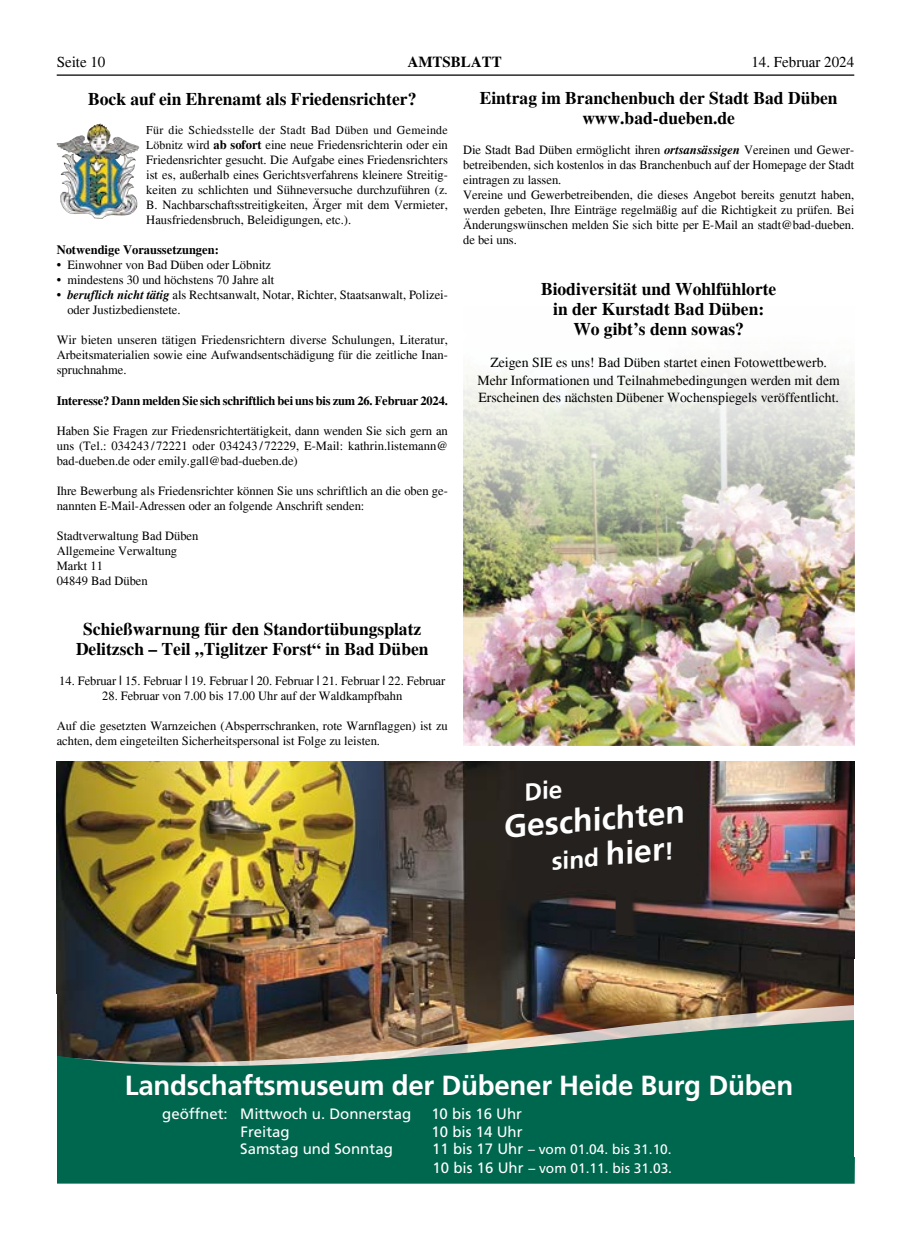
<style>
.page{position:relative;width:911px;height:1241px;background:#fff}
.page>*{position:absolute;margin:0;border:0;box-sizing:border-box;transform-origin:0 0}
.t1{font:700 32px "Frutiger LT Std";color:#fff}
.t2{font:700 27.62px "Frutiger LT Std";letter-spacing:-.01em;color:#fff}
.t3{font:700 24.5px "Frutiger LT Std";color:#fff}
.t4{font:700 17.5px/20px "Times";color:#000;text-align:center}
.t5{font:15px "Frutiger LT Std";color:#fff}
.t6{font:15px "Times";color:#000}
.t7{font:700 15px "Times";color:#000}
.t8{font:13.75px/17.5px "Times";color:#000;text-align:center}
.t9{font:13.75px/18.8px "Frutiger LT Std";color:#fff}
.t10{font:12.5px/15px "Times";color:#000}
.t11{font:700 12.5px "Times";letter-spacing:-.01em;color:#000}
.t12{font:11.88px "Times";letter-spacing:.025em;color:#000}
.s1{font-size:11.88px}
.s2{font-weight:700}
.s3{font-weight:700;font-style:italic}
.s4{font-family:"Frutiger LT Std";font-stretch:condensed}
.s5{font-size:32px}
.s6{font-size:15px}
</style>
<div class="page">
<img style="left:463px;top:365px;width:391px;height:380px">
<hr style="left:57px;top:74px;width:797px;height:2px;background:#000">
<img style="left:83px;top:123px;width:17px;height:20px">
<img style="left:57px;top:761px;width:797px;height:243px">
<img style="left:57px;top:1004px;width:797px;height:15px">
<svg style="left:57px;top:1019px;width:798px;height:164px;background:#166750"></svg>
<div style="left:615px;top:784px;width:24px;height:152px;background:#25211e"></div>
<div style="left:854px;top:959px;width:57px;height:197px;background:#fff"></div>
<svg style="left:526px;top:780px;width:35px;height:20px"></svg>
<p class="t6" style="left:57px;top:53px;width:50px">Seite 10</p>
<p class="t7" style="left:407px;top:52px;width:96px">AMTSBLATT</p>
<p class="t6" style="left:751px;top:53px;width:104px">14. Februar 2024</p>
<h3 class="t4" style="left:88px;top:89px;width:330px">Bock auf ein Ehrenamt als Friedensrichter?</h3>
<p class="t12" style="left:146px;top:123px;width:303px">Für die Schiedsstelle der Stadt Bad Düben und Gemeinde</p>
<p class="t10" style="left:146px;top:137px;width:303px;text-align:justify"><span class="s1">Löbnitz</span> wird <span class="s2">ab sofort</span> eine neue Friedensrichterin oder ein Friedensrichter gesucht. Die Aufgabe eines Friedensrichters ist es, außerhalb eines Gerichtsverfahrens kleinere Streitig&shy;keiten zu schlichten und Sühneversuche durchzuführen (z.<br>B. Nachbarschaftsstreitigkeiten, Ärger mit dem Vermieter, Hausfriedensbruch, Beleidigungen, etc.).</p>
<p class="t11" style="left:57px;top:242px;width:164px">Notwendige Voraussetzungen:</p>
<p class="t10" style="left:57px;top:257px;width:216px">• Einwohner von Bad Düben oder Löbnitz</p>
<p class="t10" style="left:57px;top:272px;width:219px">• mindestens 30 und höchstens 70 Jahre alt</p>
<p class="t10" style="left:67px;top:287px;width:382px;text-indent:-11px">• <span class="s3">beruflich nicht tätig</span> als Rechtsanwalt, Notar, Richter, Staatsanwalt, Polizei&shy;oder Justizbedienstete.</p>
<p class="t10" style="left:57px;top:332px;width:393px;text-align:justify">Wir bieten unseren tätigen Friedensrichtern diverse Schulungen, Literatur, Arbeitsmaterialien sowie eine Aufwandsentschädigung für die zeitliche Inan&shy;spruchnahme.</p>
<p class="t11" style="left:57px;top:392px;width:393px">Interesse? Dann melden Sie sich schriftlich bei uns bis zum 26. Februar 2024.</p>
<p class="t10" style="left:57px;top:422px;width:393px;text-align:justify">Haben Sie Fragen zur Friedensrichtertätigkeit, dann wenden Sie sich gern an uns (Tel.: 034243 / 72221 oder 034243 / 72229, E-Mail: kathrin.listemann@ bad-dueben.de oder emily.gall@bad-dueben.de)</p>
<p class="t10" style="left:57px;top:482px;width:393px">Ihre Bewerbung als Friedensrichter können Sie uns schriftlich an die oben ge&shy;nannten E-Mail-Adressen oder an folgende Anschrift senden:</p>
<p class="t10" style="left:57px;top:527px;width:143px">Stadtverwaltung Bad Düben<br>Allgemeine Verwaltung<br>Markt 11<br>04849 Bad Düben</p>
<h3 class="t4" style="left:76px;top:618px;width:354px">Schießwarnung für den Standortübungsplatz<br>Delitzsch – Teil „Tiglitzer Forst“ in Bad Düben</h3>
<p class="t10" style="left:59px;top:672px;width:387px">14. Februar <span class="s4">l</span> 15. Februar <span class="s4">l</span> 19. Februar <span class="s4">l</span> 20. Februar <span class="s4">l</span> 21. Februar <span class="s4">l</span> 22. Februar</p>
<p class="t10" style="left:102px;top:687px;width:301px">28. Februar von 7.00 bis 17.00 Uhr auf der Waldkampfbahn</p>
<p class="t10" style="left:57px;top:717px;width:393px">Auf die gesetzten Warnzeichen (Absperrschranken, rote Warnflaggen) ist zu achten, dem eingeteilten Sicherheitspersonal ist Folge zu leisten.</p>
<h3 class="t4" style="left:480px;top:88px;width:359px">Eintrag im Branchenbuch der Stadt Bad Düben www.bad-dueben.de</h3>
<p class="t10" style="left:463px;top:142px;width:393px">Die Stadt Bad Düben ermöglicht ihren <span class="s3">ortsansässigen</span> Vereinen und Gewer&shy;betreibenden, sich kostenlos in das Branchenbuch auf der Homepage der Stadt eintragen zu lassen.<br>Vereine und Gewerbetreibenden, die dieses Angebot bereits genutzt haben, werden gebeten, Ihre Einträge regelmäßig auf die Richtigkeit zu prüfen. Bei Änderungswünschen melden Sie sich bitte per E-Mail an stadt@bad-dueben. de bei uns.</p>
<h3 class="t4" style="left:541px;top:278px;width:237px">Biodiversität und Wohlfühlorte in der Kurstadt Bad Düben:<br>Wo gibt’s denn sowas?</h3>
<p class="t8" style="left:477px;top:353px;width:364px">Zeigen SIE es uns! Bad Düben startet einen Fotowettbewerb.<br>Mehr Informationen und Teilnahmebedingungen werden mit dem<br>Erscheinen des nächsten Dübener Wochenspiegels veröffentlicht.</p>
<h1 class="t1" style="left:501px;top:808px;width:183px;rotate:-5deg">Geschichten</h1>
<h3 class="t3" style="left:549px;top:847px;width:124px;rotate:-5deg">sind <span class="s5">hier</span>!</h3>
<h2 class="t2" style="left:125px;top:1068px;width:670px">Landschaftsmuseum der Dübener Heide Burg Düben</h2>
<p class="t5" style="left:162px;top:1105px;width:250px">geöffnet: Mittwoch u. Donnerstag</p>
<p class="t5" style="left:431px;top:1105px;width:92px">10 bis 16 Uhr</p>
<p class="t5" style="left:240px;top:1122px;width:51px">Freitag</p>
<p class="t5" style="left:431px;top:1122px;width:92px">10 bis 14 Uhr</p>
<p class="t5" style="left:240px;top:1140px;width:154px">Samstag und Sonntag</p>
<p class="t9" style="left:432px;top:1139px;width:241px"><span class="s6">11 bis 17 Uhr</span> – vom 01.04. bis 31.10.<br><span class="s6">10 bis 16 Uhr</span> – vom 01.11. bis 31.03.</p>
</div>
